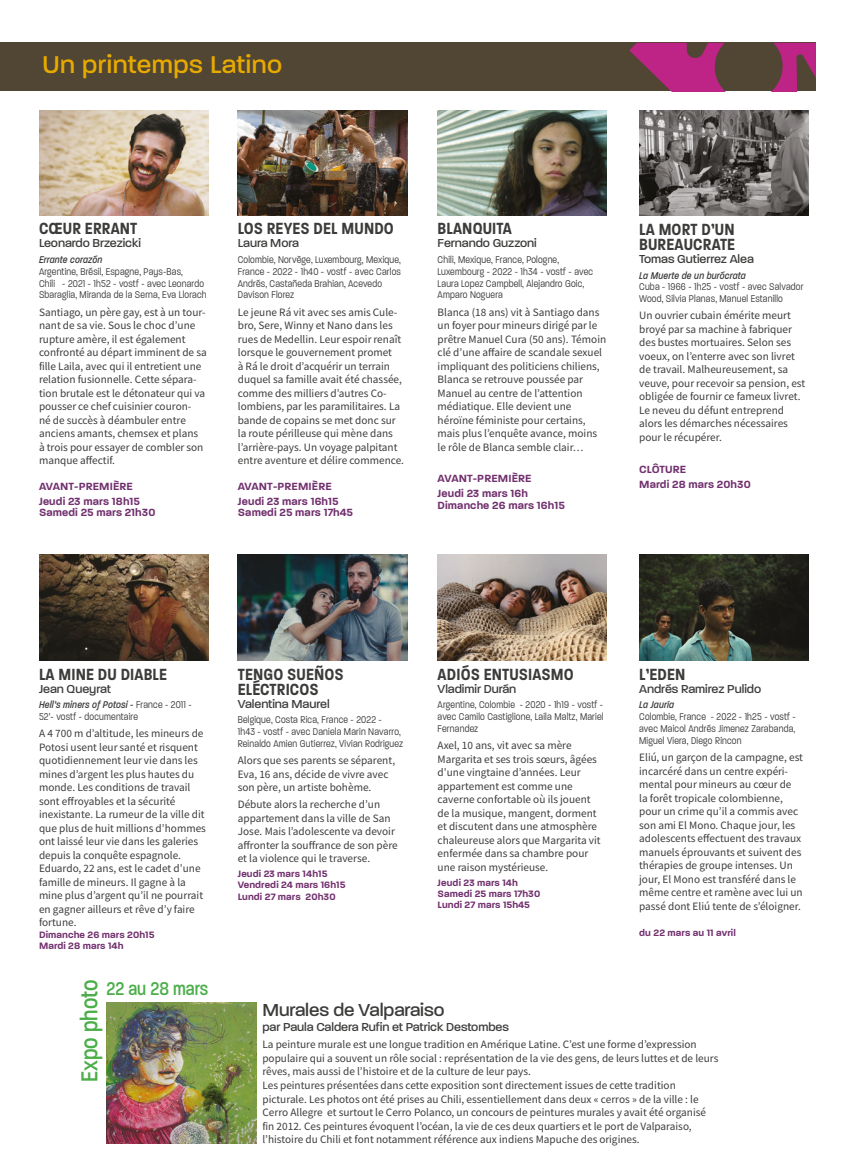
<style>
.page{position:relative;width:844px;height:1170px;background:#fff}
.page>*{position:absolute;margin:0;border:0;box-sizing:border-box;transform-origin:0 0}
.t1{font:500 26.25px "Paralucent";letter-spacing:.02em;color:#e7aa00}
.t2{font:500 25px "Paralucent Condensed";color:#4bae49}
.t3{font:500 20px "Paralucent Condensed";color:#4bae49}
.t4{font:500 18.75px "Paralucent";letter-spacing:-.005em;color:#3c3c3b}
.t5{font:600 17.5px/15px "Paralucent Condensed";letter-spacing:.01em;color:#3c3c3b}
.t6{font:500 12.5px "Paralucent";letter-spacing:-.005em;color:#3c3c3b}
.t7{font:11.25px/13.5px "Source Sans Variable";color:#3c3c3b}
.t8{font:600 11.25px/14.8px "Paralucent";letter-spacing:.01em;color:#71306e}
.t9{font:300 10.62px/11.9px "Paralucent Condensed";letter-spacing:.02em;color:#3c3c3b}
.t10{font:italic 500 10.62px "Paralucent Condensed";letter-spacing:.02em;color:#3c3c3b}
.t11{font:600 10px/11.2px "Paralucent";letter-spacing:.01em;color:#71306e}
.s1{font-weight:500;font-style:italic}
</style>
<div class="page">
<img style="left:39px;top:555px;width:169px;height:105px">
<img style="left:39px;top:110px;width:169px;height:105px">
<div style="left:0;top:43px;width:815px;height:48px;background:#514533"></div>
<svg style="left:629px;top:43px;width:186px;height:48px"></svg>
<img style="left:238px;top:555px;width:169px;height:105px">
<img style="left:437px;top:555px;width:169px;height:105px">
<img style="left:639px;top:555px;width:169px;height:105px">
<img style="left:238px;top:110px;width:169px;height:105px">
<img style="left:437px;top:110px;width:169px;height:105px">
<img style="left:639px;top:110px;width:169px;height:105px">
<img style="left:106px;top:1002px;width:150px;height:141px">
<h1 class="t1" style="left:43px;top:49px;width:241px">Un printemps Latino</h1>
<h3 class="t5" style="left:39px;top:221px;width:100px">CŒUR ERRANT</h3>
<p class="t6" style="left:39px;top:236px;width:103px">Leonardo Brzezicki</p>
<p class="t10" style="left:39px;top:253px;width:65px">Errante corazón</p>
<p class="t9" style="left:39px;top:265px;width:169px">Argentine, Brésil, Espagne, Pays-Bas,<br>Chili - 2021 - 1h52 - vostf - avec Leonardo<br>Sbaraglia, Miranda de la Serna, Eva Llorach</p>
<p class="t7" style="left:39px;top:305px;width:169px">Santiago, un père gay, est à un tour&shy;nant de sa vie. Sous le choc d’une rupture amère, il est également confronté au départ imminent de sa fille Laila, avec qui il entretient une relation fusionnelle. Cette sépara&shy;tion brutale est le détonateur qui va pousser ce chef cuisinier couron-<br>né de succès à déambuler entre anciens amants, chemsex et plans à trois pour essayer de combler son manque affectif.</p>
<p class="t8" style="left:39px;top:479px;width:102px">AVANT-PREMIÈRE<br>Jeudi 23 mars 18h15</p>
<p class="t8" style="left:39px;top:505px;width:118px">Samedi 25 mars 21h30</p>
<h3 class="t5" style="left:238px;top:221px;width:157px">LOS REYES DEL MUNDO</h3>
<p class="t6" style="left:238px;top:236px;width:63px">Laura Mora</p>
<p class="t9" style="left:238px;top:253px;width:164px">Colombie, Norvège, Luxembourg, Mexique, France - 2022 - 1h40 - vostf - avec Carlos Andrés, Castañeda Brahian, Acevedo Davison Florez</p>
<p class="t7" style="left:238px;top:305px;width:168px">Le jeune Rá vit avec ses amis Cule&shy;bro, Sere, Winny et Nano dans les rues de Medellin. Leur espoir renaît lorsque le gouvernement promet<br>à Rá le droit d’acquérir un terrain duquel sa famille avait été chassée, comme des milliers d’autres Co&shy;lombiens, par les paramilitaires. La bande de copains se met donc sur la route périlleuse qui mène dans l’arrière-pays. Un voyage palpitant entre aventure et délire commence.</p>
<p class="t8" style="left:238px;top:479px;width:102px">AVANT-PREMIÈRE<br>Jeudi 23 mars 16h15</p>
<p class="t8" style="left:238px;top:505px;width:117px">Samedi 25 mars 17h45</p>
<h3 class="t5" style="left:437px;top:221px;width:76px">BLANQUITA</h3>
<p class="t6" style="left:437px;top:236px;width:101px">Fernando Guzzoni</p>
<p class="t9" style="left:437px;top:253px;width:157px">Chili, Mexique, France, Pologne,<br>Luxembourg - 2022 - 1h34 - vostf - avec<br>Laura Lopez Campbell, Alejandro Goic,<br>Amparo Noguera</p>
<p class="t7" style="left:437px;top:305px;width:170px">Blanca (18 ans) vit à Santiago dans un foyer pour mineurs dirigé par le prêtre Manuel Cura (50 ans). Témoin clé d’une affaire de scandale sexuel impliquant des politiciens chiliens, Blanca se retrouve poussée par Manuel au centre de l’attention médiatique. Elle devient une héroïne féministe pour certains, mais plus l’enquête avance, moins le rôle de Blanca semble clair…</p>
<p class="t8" style="left:437px;top:471px;width:95px">AVANT-PREMIÈRE<br>Jeudi 23 mars 16h</p>
<p class="t8" style="left:437px;top:497px;width:129px">Dimanche 26 mars 16h15</p>
<h3 class="t5" style="left:639px;top:222px;width:97px">LA MORT D’UN<br>BUREAUCRATE</h3>
<p class="t6" style="left:639px;top:251px;width:116px">Tomas Gutierrez Alea</p>
<p class="t10" style="left:639px;top:269px;width:108px">La Muerte de un burócrata</p>
<p class="t9" style="left:639px;top:281px;width:166px">Cuba - 1966 - 1h25 - vostf - avec Salvador<br>Wood, Silvia Planas, Manuel Estanillo</p>
<p class="t7" style="left:639px;top:309px;width:167px">Un ouvrier cubain émérite meurt broyé par sa machine à fabriquer des bustes mortuaires. Selon ses voeux, on l’enterre avec son livret de travail. Malheureusement, sa veuve, pour recevoir sa pension, est obligée de fournir ce fameux livret.<br>Le neveu du défunt entreprend alors les démarches nécessaires pour le récupérer.</p>
<p class="t8" style="left:639px;top:461px;width:113px">CLÔTURE<br>Mardi 28 mars 20h30</p>
<h3 class="t5" style="left:39px;top:666px;width:130px">LA MINE DU DIABLE</h3>
<p class="t6" style="left:39px;top:681px;width:73px">Jean Queyrat</p>
<p class="t9" style="left:39px;top:699px;width:154px"><span class="s1">Hell’s miners of Potosi -</span> France - 2011 -<br>52’- vostf - documentaire</p>
<p class="t7" style="left:39px;top:726px;width:168px">A 4 700 m d’altitude, les mineurs de<br>Potosi usent leur santé et risquent quotidiennement leur vie dans les mines d’argent les plus hautes du monde. Les conditions de travail sont effroyables et la sécurité inexistante. La rumeur de la ville dit que plus de huit millions d’hommes ont laissé leur vie dans les galeries depuis la conquête espagnole.<br>Eduardo, 22 ans, est le cadet d’une famille de mineurs. Il gagne à la mine plus d’argent qu’il ne pourrait en gagner ailleurs et rêve d’y faire fortune.</p>
<p class="t11" style="left:39px;top:928px;width:117px">Dimanche 26 mars 20h15<br>Mardi 28 mars 14h</p>
<h3 class="t5" style="left:238px;top:666px;width:107px">TENGO SUEÑOS<br>ELÉCTRICOS</h3>
<p class="t6" style="left:238px;top:696px;width:93px">Valentina Maurel</p>
<p class="t9" style="left:238px;top:714px;width:167px">Belgique, Costa Rica, France - 2022 -<br>1h43 - vostf - avec Daniela Marin Navarro,<br>Reinaldo Amien Gutierrez, Vivian Rodriguez</p>
<p class="t7" style="left:238px;top:753px;width:159px">Alors que ses parents se séparent,<br>Eva, 16 ans, décide de vivre avec son père, un artiste bohème.</p>
<p class="t7" style="left:238px;top:797px;width:161px">Débute alors la recherche d’un appartement dans la ville de San<br>Jose. Mais l’adolescente va devoir affronter la souffrance de son père et la violence qui le traverse.</p>
<p class="t11" style="left:238px;top:868px;width:109px">Jeudi 23 mars 14h15<br>Vendredi 24 mars 16h15<br>Lundi 27 mars 20h30</p>
<h3 class="t5" style="left:437px;top:666px;width:137px">ADIÓS ENTUSIASMO</h3>
<p class="t6" style="left:437px;top:681px;width:80px">Vladimir Durán</p>
<p class="t9" style="left:437px;top:699px;width:167px;text-align:justify">Argentine, Colombie - 2020 - 1h19 - vostf - avec Camilo Castiglione, Laila Maltz, Mariel Fernandez</p>
<p class="t7" style="left:437px;top:738px;width:164px">Axel, 10 ans, vit avec sa mère<br>Margarita et ses trois sœurs, âgées d’une vingtaine d’années. Leur appartement est comme une caverne confortable où ils jouent de la musique, mangent, dorment et discutent dans une atmosphère chaleureuse alors que Margarita vit enfermée dans sa chambre pour une raison mystérieuse.</p>
<p class="t11" style="left:437px;top:876px;width:104px">Jeudi 23 mars 14h<br>Samedi 25 mars 17h30<br>Lundi 27 mars 15h45</p>
<h3 class="t5" style="left:639px;top:666px;width:48px">L’EDEN</h3>
<p class="t6" style="left:639px;top:681px;width:123px">Andrés Ramirez Pulido</p>
<p class="t10" style="left:639px;top:698px;width:36px">La Jauría</p>
<p class="t9" style="left:639px;top:710px;width:158px;text-align:justify">Colombie, France - 2022 - 1h25 - vostf - avec Maicol Andrés Jimenez Zarabanda, Miguel Viera, Diego Rincon</p>
<p class="t7" style="left:639px;top:750px;width:165px">Eliú, un garçon de la campagne, est incarcéré dans un centre expéri&shy;mental pour mineurs au cœur de<br>la forêt tropicale colombienne, pour un crime qu’il a commis avec son ami El Mono. Chaque jour, les adolescents effectuent des travaux manuels éprouvants et suivent des thérapies de groupe intenses. Un jour, El Mono est transféré dans le même centre et ramène avec lui un passé dont Eliú tente de s’éloigner.</p>
<p class="t11" style="left:639px;top:927px;width:98px">du 22 mars au 11 avril</p>
<h2 class="t2" style="left:75px;top:1082px;width:104px;rotate:-90deg">Expo photo</h2>
<h3 class="t3" style="left:106px;top:976px;width:103px">22 au 28 mars</h3>
<h3 class="t4" style="left:262px;top:999px;width:184px">Murales de Valparaiso</h3>
<p class="t6" style="left:262px;top:1019px;width:248px">par Paula Caldera Rufin et Patrick Destombes</p>
<p class="t7" style="left:262px;top:1037px;width:457px">La peinture murale est une longue tradition en Amérique Latine. C’est une forme d’expression populaire qui a souvent un rôle social : représentation de la vie des gens, de leurs luttes et de leurs rêves, mais aussi de l’histoire et de la culture de leur pays.<br>Les peintures présentées dans cette exposition sont directement issues de cette tradition picturale. Les photos ont été prises au Chili, essentiellement dans deux « cerros » de la ville : le Cerro Allegre et surtout le Cerro Polanco, un concours de peintures murales y avait été organisé fin 2012. Ces peintures évoquent l’océan, la vie de ces deux quartiers et le port de Valparaiso, l’histoire du Chili et font notamment référence aux indiens Mapuche des origines.</p>
</div>
